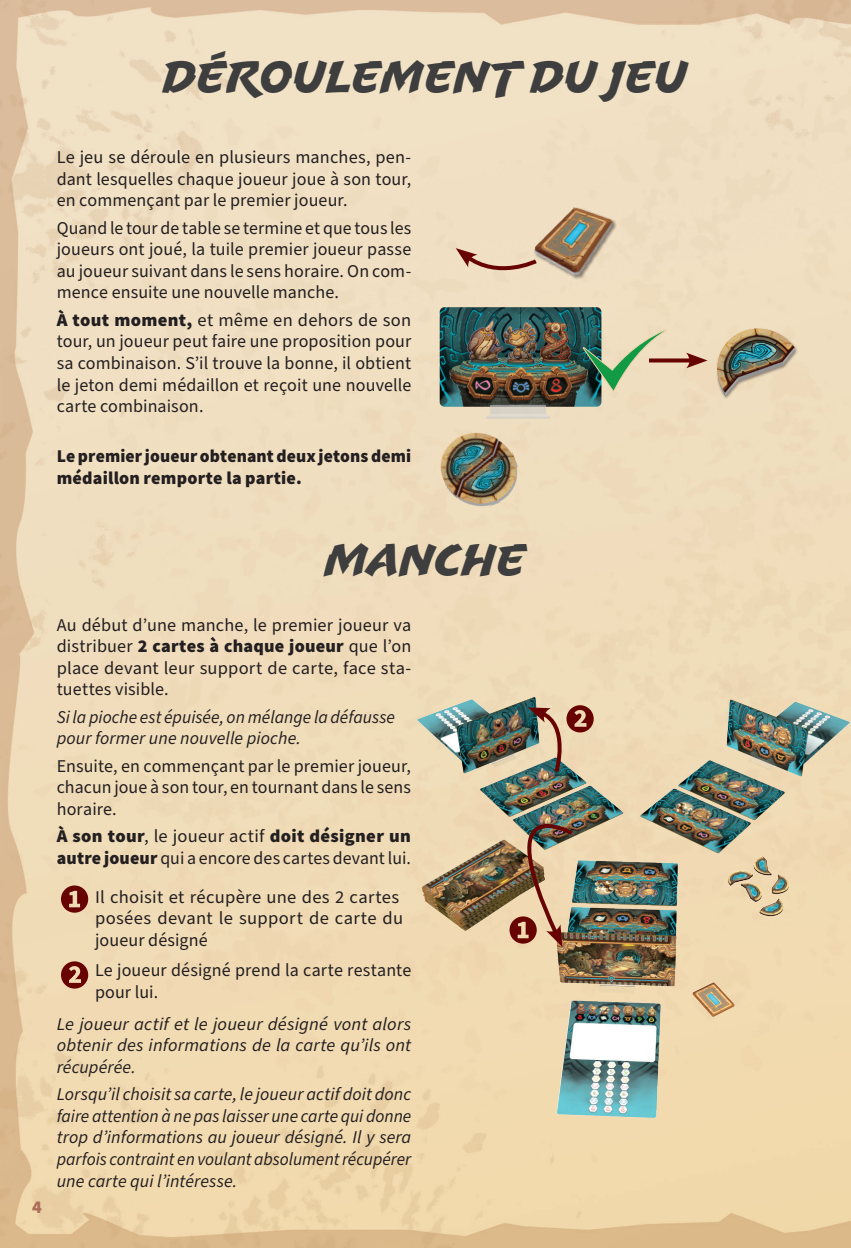
<style>
.page{position:relative;width:851px;height:1248px;background:#fff}
.page>*{position:absolute;margin:0;border:0;box-sizing:border-box;transform-origin:0 0}
.t1{font:46px "Uppercut Angle";letter-spacing:.005em;color:#3e3e3f}
.t2{font:18px/21.6px "Source Sans Pro";letter-spacing:.01em;color:#231f20;text-align:justify}
.t3{font:italic 18px/21.6px "Source Sans Pro";letter-spacing:.005em;color:#231f20;text-align:justify}
.t4{font:900 18px/21.6px "Source Sans Pro";letter-spacing:.01em;color:#231f20}
.t5{font:900 18px "Source Sans Pro";color:#ad6d59}
.s1{font-weight:900}
</style>
<div class="page">
<img style="left:0;top:0;width:850px;height:1247px">
<img style="left:165px;top:622px;width:685px;height:536px">
<svg style="left:455px;top:248px;width:77px;height:31px;background:#d9baa2"></svg>
<svg style="left:61px;top:885px;width:27px;height:27px"></svg>
<svg style="left:528px;top:705px;width:65px;height:70px;background:#b29c85"></svg>
<svg style="left:61px;top:961px;width:27px;height:27px"></svg>
<div style="left:534px;top:208px;width:82px;height:72px;background:#231f20;opacity:.5"></div>
<img style="left:532px;top:204px;width:81px;height:75px">
<img style="left:439px;top:307px;width:162px;height:100px">
<hr style="left:486px;top:416px;width:64px;height:3px;background:#c9cacc">
<svg style="left:486px;top:414px;width:64px;height:2px"></svg>
<svg style="left:490px;top:406px;width:56px;height:8px"></svg>
<svg style="left:490px;top:405px;width:56px;height:1px"></svg>
<div style="left:716px;top:328px;width:82px;height:72px;background:#231f20;opacity:.5"></div>
<img style="left:717px;top:328px;width:77px;height:67px">
<svg style="left:581px;top:328px;width:86px;height:64px;background:#a5b495"></svg>
<svg style="left:649px;top:358px;width:37px;height:4px"></svg>
<svg style="left:686px;top:352px;width:21px;height:16px"></svg>
<img style="left:431px;top:421px;width:96px;height:97px">
<img style="left:487px;top:785px;width:88px;height:161px">
<h1 class="t1" style="left:163px;top:50px;width:527px">DÉROULEMENT DU JEU</h1>
<p class="t2" style="left:57px;top:147px;width:356px">Le jeu se déroule en plusieurs manches, pen&shy;dant lesquelles chaque joueur joue à son tour, en commençant par le premier joueur.</p>
<p class="t2" style="left:57px;top:217px;width:356px">Quand le tour de table se termine et que tous les joueurs ont joué, la tuile premier joueur passe au joueur suivant dans le sens horaire. On com&shy;mence ensuite une nouvelle manche.</p>
<p class="t2" style="left:57px;top:309px;width:356px"><span class="s1">À tout moment,</span> et même en dehors de son tour, un joueur peut faire une proposition pour sa combinaison. S’il trouve la bonne, il obtient le jeton demi médaillon et reçoit une nouvelle carte combinaison.</p>
<p class="t4" style="left:57px;top:445px;width:356px">Le premier joueur obtenant deux jetons demi médaillon remporte la partie.</p>
<p class="t5" style="left:32px;top:1194px;width:11px">4</p>
<h1 class="t1" style="left:325px;top:533px;width:202px">MANCHE</h1>
<p class="t2" style="left:57px;top:614px;width:356px">Au début d’une manche, le premier joueur va distribuer <span class="s1">2 cartes à chaque joueur</span> que l’on place devant leur support de carte, face sta&shy;tuettes visible.</p>
<p class="t3" style="left:57px;top:706px;width:339px">Si la pioche est épuisée, on mélange la défausse pour former une nouvelle pioche.</p>
<p class="t2" style="left:57px;top:755px;width:356px">Ensuite, en commençant par le premier joueur, chacun joue à son tour, en tournant dans le sens horaire.</p>
<p class="t2" style="left:57px;top:825px;width:356px"><span class="s1">À son tour</span>, le joueur actif <span class="s1">doit désigner un autre joueur</span> qui a encore des cartes devant lui.</p>
<p class="t2" style="left:95px;top:886px;width:310px;text-align:left">Il choisit et récupère une des 2 cartes posées devant le support de carte du joueur désigné</p>
<p class="t2" style="left:95px;top:960px;width:318px">Le joueur désigné prend la carte restante pour lui.</p>
<p class="t3" style="left:57px;top:1013px;width:356px">Le joueur actif et le joueur désigné vont alors obtenir des informations de la carte qu’ils ont récupérée.</p>
<p class="t3" style="left:57px;top:1083px;width:356px">Lorsqu’il choisit sa carte, le joueur actif doit donc faire attention à ne pas laisser une carte qui donne trop d’informations au joueur désigné. Il y sera parfois contraint en voulant absolument récupérer une carte qui l’intéresse.</p>
</div>
